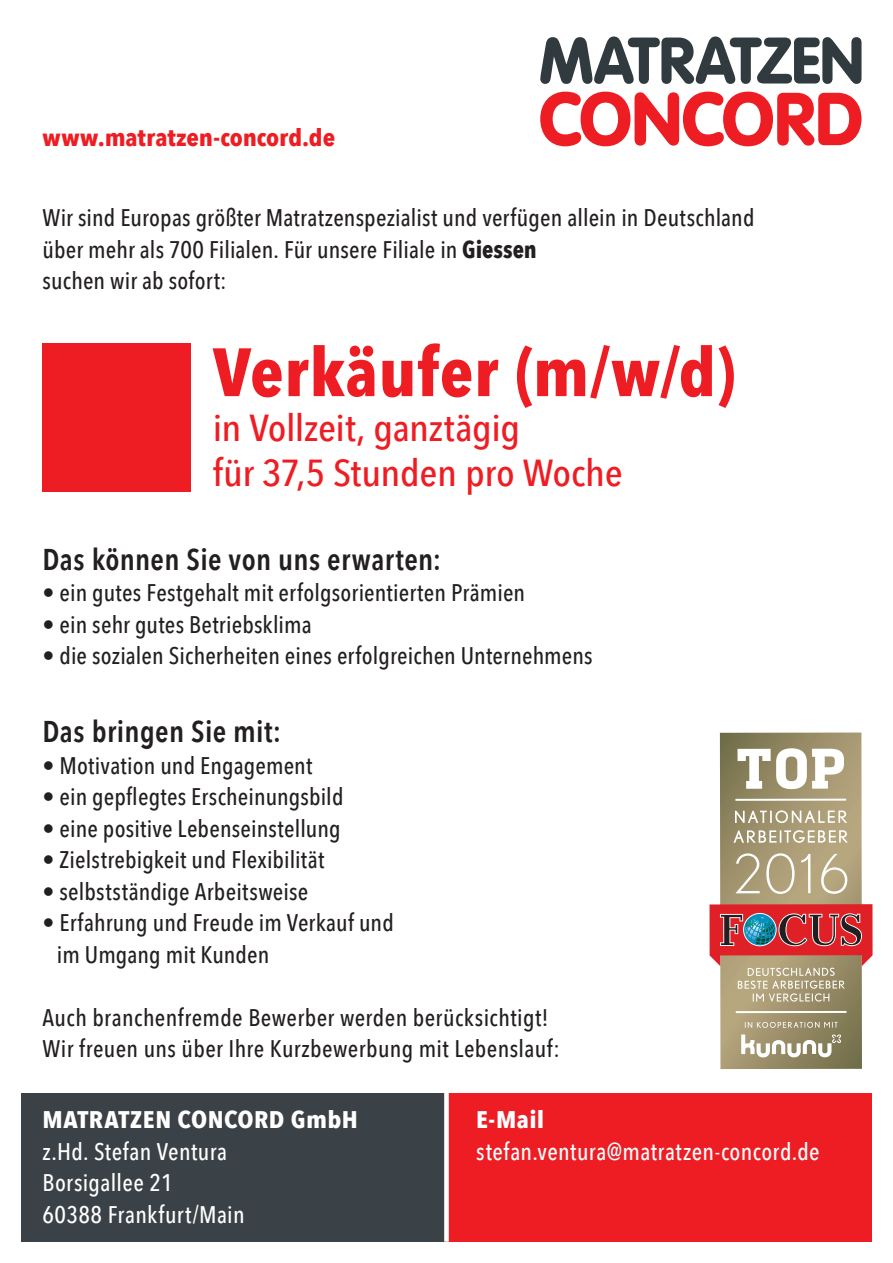
<style>
.page{position:relative;width:893px;height:1263px;background:#fff}
.page>*{position:absolute;margin:0;border:0;box-sizing:border-box;transform-origin:0 0}
.t1{font:700 condensed 67.5px "Avenir Next LT Pro";letter-spacing:.01em;color:#ee1d23;scale:1.05 1}
.t2{font:500 condensed 37.5px/45px "Avenir Next LT Pro";letter-spacing:-.01em;color:#ee1d23;scale:1.1 1}
.t3{font:600 condensed 30px "Avenir Next LT Pro";letter-spacing:.01em;color:#231f20}
.t4{font:500 condensed 24px/31.5px "Avenir Next LT Pro";letter-spacing:.005em;color:#231f20}
.t5{font:500 condensed 24px/31.5px "Avenir Next LT Pro";letter-spacing:.015em;color:#fff}
.t6{font:700 condensed 24px "Avenir Next LT Pro";letter-spacing:.015em;color:#fff;scale:1.1 1}
.t7{font:700 condensed 24px "Avenir Next LT Pro";letter-spacing:-.005em;color:#ee1d23;scale:1.1 1}
.s1{font-weight:700}
</style>
<div class="page">
<div style="left:446px;top:1093px;width:426px;height:149px;background:#ee1d23"></div>
<div style="left:21px;top:1093px;width:425px;height:149px;background:#3b4247"></div>
<div style="left:444px;top:1093px;width:5px;height:149px;background:#fff"></div>
<svg style="left:540px;top:36px;width:321px;height:48px"></svg>
<svg style="left:540px;top:92px;width:321px;height:54px"></svg>
<svg style="left:720px;top:732px;width:142px;height:337px;background:#9e926c"></svg>
<svg style="left:733px;top:830px;width:115px;height:13px"></svg>
<svg style="left:735px;top:810px;width:112px;height:13px"></svg>
<svg style="left:735px;top:853px;width:112px;height:41px;background:#bcb090"></svg>
<hr style="left:735px;top:799px;width:111px;height:2px;background:#fff">
<svg style="left:737px;top:748px;width:107px;height:41px"></svg>
<svg style="left:709px;top:904px;width:164px;height:97px;background:#b97268"></svg>
<svg style="left:745px;top:1022px;width:93px;height:6px"></svg>
<hr style="left:736px;top:1011px;width:110px;height:2px;background:#fff">
<svg style="left:741px;top:1034px;width:100px;height:23px"></svg>
<div style="left:43px;top:343px;width:148px;height:149px;background:#ee1d23"></div>
<p class="t7" style="left:43px;top:123px;width:268px">www.matratzen-concord.de</p>
<p class="t4" style="left:43px;top:202px;width:713px">Wir sind Europas größter Matratzenspezialist und verfügen allein in Deutschland über mehr als 700 Filialen. Für unsere Filiale in <span class="s1">Giessen<br></span>suchen wir ab sofort:</p>
<h1 class="t1" style="left:213px;top:331px;width:499px">Verkäufer (m/w/d)</h1>
<h2 class="t2" style="left:213px;top:405px;width:374px">in Vollzeit, ganztägig<br>für 37,5 Stunden pro Woche</h2>
<p class="t3" style="left:43px;top:541px;width:400px">Das können Sie von uns erwarten:</p>
<p class="t4" style="left:43px;top:577px;width:484px">• ein gutes Festgehalt mit erfolgsorientierten Prämien</p>
<p class="t4" style="left:43px;top:608px;width:271px">• ein sehr gutes Betriebsklima</p>
<p class="t4" style="left:43px;top:640px;width:552px">• die sozialen Sicherheiten eines erfolgreichen Unternehmens</p>
<p class="t3" style="left:43px;top:713px;width:240px">Das bringen Sie mit:</p>
<p class="t4" style="left:43px;top:749px;width:271px">• Motivation und Engagement</p>
<p class="t4" style="left:43px;top:781px;width:302px">• ein gepflegtes Erscheinungsbild</p>
<p class="t4" style="left:43px;top:812px;width:300px">• eine positive Lebenseinstellung</p>
<p class="t4" style="left:43px;top:844px;width:283px">• Zielstrebigkeit und Flexibilität</p>
<p class="t4" style="left:43px;top:875px;width:267px">• selbstständige Arbeitsweise</p>
<p class="t4" style="left:57px;top:907px;width:338px;text-indent:-14px">• Erfahrung und Freude im Verkauf und im Umgang mit Kunden</p>
<p class="t4" style="left:43px;top:1001px;width:519px">Auch branchenfremde Bewerber werden berücksichtigt!<br>Wir freuen uns über Ihre Kurzbewerbung mit Lebenslauf:</p>
<p class="t6" style="left:43px;top:1105px;width:288px">MATRATZEN CONCORD GmbH</p>
<p class="t5" style="left:43px;top:1136px;width:204px">z.Hd. Stefan Ventura<br>Borsigallee 21<br>60388 Frankfurt/Main</p>
<p class="t6" style="left:476px;top:1105px;width:63px">E-Mail</p>
<p class="t5" style="left:476px;top:1136px;width:345px">stefan.ventura@matratzen-concord.de</p>
</div>
